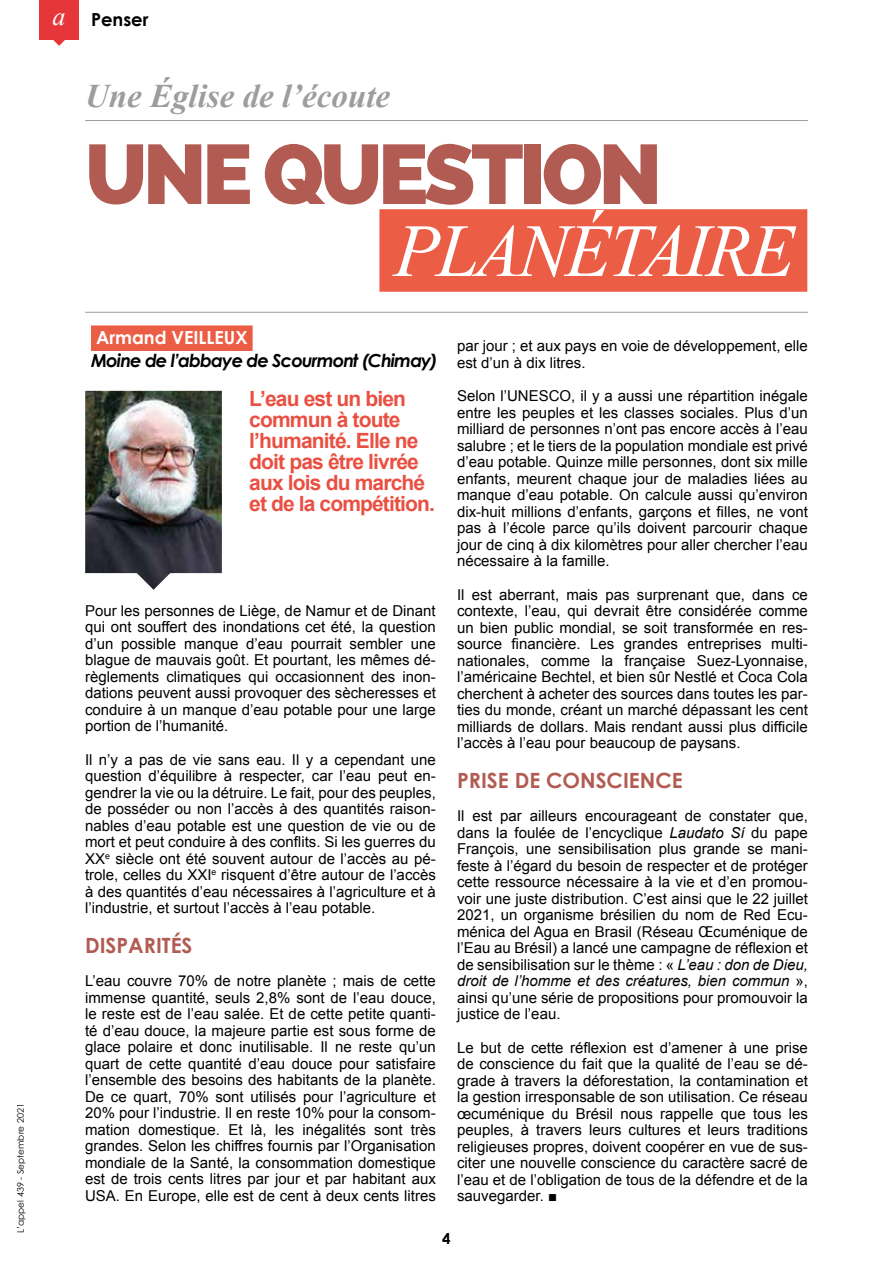
<style>
.page{position:relative;width:893px;height:1263px;background:#fff}
.page>*{position:absolute;margin:0;border:0;box-sizing:border-box;transform-origin:0 0}
.t1{font:800 84px "Raleway";letter-spacing:-.05em;color:#b25b53}
.t2{font:italic 75px "Times New Roman";letter-spacing:-.04em;color:#fff}
.t3{font:italic 700 33px "Times New Roman";color:#9d9d9c}
.t4{font:700 21px/21px "Arial";letter-spacing:-.04em;color:#ea5042}
.t5{font:700 21px "Century Gothic";color:#b25b53}
.t6{font:italic 700 18px "Century Gothic";letter-spacing:-.05em;color:#000}
.t7{font:700 18px "Century Gothic";color:#fff}
.t8{font:700 18px "Century Gothic";color:#000}
.t9{font:15px/16.5px "Arial";color:#000;text-align:justify}
.t10{font:700 15px "Century Gothic";color:#000}
.t11{font:9px "Century Gothic";color:#000}
.s1{font-family:"Times New Roman";font-weight:400;font-style:italic;font-size:26.1px;color:#fff}
.s2{font-style:italic}
</style>
<div class="page">
<div style="left:39px;top:0;width:40px;height:39px;background:#e7363a"></div>
<svg style="left:53px;top:39px;width:13px;height:7px"></svg>
<img style="left:85px;top:391px;width:137px;height:199px">
<hr style="left:85px;top:312px;width:723px;height:1px;background:#9d9d9c">
<hr style="left:85px;top:120px;width:723px;height:1px;background:#9d9d9c">
<div style="left:379px;top:209px;width:428px;height:83px;background:#eb5d45"></div>
<div style="left:91px;top:325px;width:162px;height:26px;background:#eb5d45"></div>
<p class="t11" style="left:15px;top:1233px;width:131px;rotate:-90deg">L’appel 439 - Septembre 2021</p>
<p class="t8" style="left:53px;top:8px;width:97px"><span class="s1">a</span> Penser</p>
<h3 class="t3" style="left:85px;top:78px;width:307px">Une Église de l’écoute</h3>
<h1 class="t1" style="left:85px;top:126px;width:578px">UNE QUESTION</h1>
<h2 class="t2" style="left:394px;top:209px;width:402px">PLANÉTAIRE</h2>
<p class="t7" style="left:96px;top:326px;width:153px">Armand VEILLEUX</p>
<p class="t6" style="left:91px;top:349px;width:348px">Moine de l’abbaye de Scourmont (Chimay)</p>
<h3 class="t4" style="left:249px;top:388px;width:187px">L’eau est un bien commun à toute l’humanité. Elle ne doit pas être livrée aux lois du marché et de la compétition.</h3>
<p class="t9" style="left:85px;top:602px;width:352px">Pour les personnes de Liège, de Namur et de Dinant qui ont souffert des inondations cet été, la question d’un possible manque d’eau pourrait sembler une blague de mauvais goût. Et pourtant, les mêmes dé&shy;règlements climatiques qui occasionnent des inon&shy;dations peuvent aussi provoquer des sècheresses et conduire à un manque d’eau potable pour une large portion de l’humanité.</p>
<p class="t9" style="left:85px;top:751px;width:352px">Il n’y a pas de vie sans eau. Il y a cependant une question d’équilibre à respecter, car l’eau peut en&shy;gendrer la vie ou la détruire. Le fait, pour des peuples, de posséder ou non l’accès à des quantités raison&shy;nables d’eau potable est une question de vie ou de mort et peut conduire à des conflits. Si les guerres du XX<sup>e</sup> siècle ont été souvent autour de l’accès au pé&shy;trole, celles du XXI<sup>e</sup> risquent d’être autour de l’accès à des quantités d’eau nécessaires à l’agriculture et à l’industrie, et surtout l’accès à l’eau potable.</p>
<h3 class="t5" style="left:85px;top:932px;width:109px">DISPARITÉS</h3>
<p class="t9" style="left:85px;top:973px;width:352px">L’eau couvre 70% de notre planète ; mais de cette immense quantité, seuls 2,8% sont de l’eau douce, le reste est de l’eau salée. Et de cette petite quanti&shy;té d’eau douce, la majeure partie est sous forme de glace polaire et donc inutilisable. Il ne reste qu’un quart de cette quantité d’eau douce pour satisfaire l’ensemble des besoins des habitants de la planète.<br>De ce quart, 70% sont utilisés pour l’agriculture et 20% pour l’industrie. Il en reste 10% pour la consom&shy;mation domestique. Et là, les inégalités sont très grandes. Selon les chiffres fournis par l’Organisation mondiale de la Santé, la consommation domestique est de trois cents litres par jour et par habitant aux USA. En Europe, elle est de cent à deux cents litres</p>
<p class="t9" style="left:457px;top:338px;width:352px">par jour ; et aux pays en voie de développement, elle est d’un à dix litres.</p>
<p class="t9" style="left:457px;top:388px;width:352px">Selon l’UNESCO, il y a aussi une répartition inégale entre les peuples et les classes sociales. Plus d’un milliard de personnes n’ont pas encore accès à l’eau salubre ; et le tiers de la population mondiale est privé d’eau potable. Quinze mille personnes, dont six mille enfants, meurent chaque jour de maladies liées au manque d’eau potable. On calcule aussi qu’environ dix-huit millions d’enfants, garçons et filles, ne vont pas à l’école parce qu’ils doivent parcourir chaque jour de cinq à dix kilomètres pour aller chercher l’eau nécessaire à la famille.</p>
<p class="t9" style="left:457px;top:586px;width:352px">Il est aberrant, mais pas surprenant que, dans ce contexte, l’eau, qui devrait être considérée comme un bien public mondial, se soit transformée en res&shy;source financière. Les grandes entreprises multi&shy;nationales, comme la française Suez-Lyonnaise, l’américaine Bechtel, et bien sûr Nestlé et Coca Cola cherchent à acheter des sources dans toutes les par&shy;ties du monde, créant un marché dépassant les cent milliards de dollars. Mais rendant aussi plus difficile l’accès à l’eau pour beaucoup de paysans.</p>
<h3 class="t5" style="left:457px;top:767px;width:227px">PRISE DE CONSCIENCE</h3>
<p class="t9" style="left:457px;top:808px;width:352px">Il est par ailleurs encourageant de constater que, dans la foulée de l’encyclique <span class="s2">Laudato Sí</span> du pape François, une sensibilisation plus grande se mani&shy;feste à l’égard du besoin de respecter et de protéger cette ressource nécessaire à la vie et d’en promou&shy;voir une juste distribution. C’est ainsi que le 22 juillet 2021, un organisme brésilien du nom de Red Ecu&shy;ménica del Agua en Brasil (Réseau Œcuménique de l’Eau au Brésil) a lancé une campagne de réflexion et de sensibilisation sur le thème : « <span class="s2">L’eau : don de Dieu, droit de l’homme et des créatures, bien commun</span> », ainsi qu’une série de propositions pour promouvoir la justice de l’eau.</p>
<p class="t9" style="left:457px;top:1039px;width:352px">Le but de cette réflexion est d’amener à une prise de conscience du fait que la qualité de l’eau se dé&shy;grade à travers la déforestation, la contamination et la gestion irresponsable de son utilisation. Ce réseau œcuménique du Brésil nous rappelle que tous les peuples, à travers leurs cultures et leurs traditions religieuses propres, doivent coopérer en vue de sus&shy;citer une nouvelle conscience du caractère sacré de l’eau et de l’obligation de tous de la défendre et de la sauvegarder. ■</p>
<p class="t10" style="left:442px;top:1229px;width:10px">4</p>
</div>
